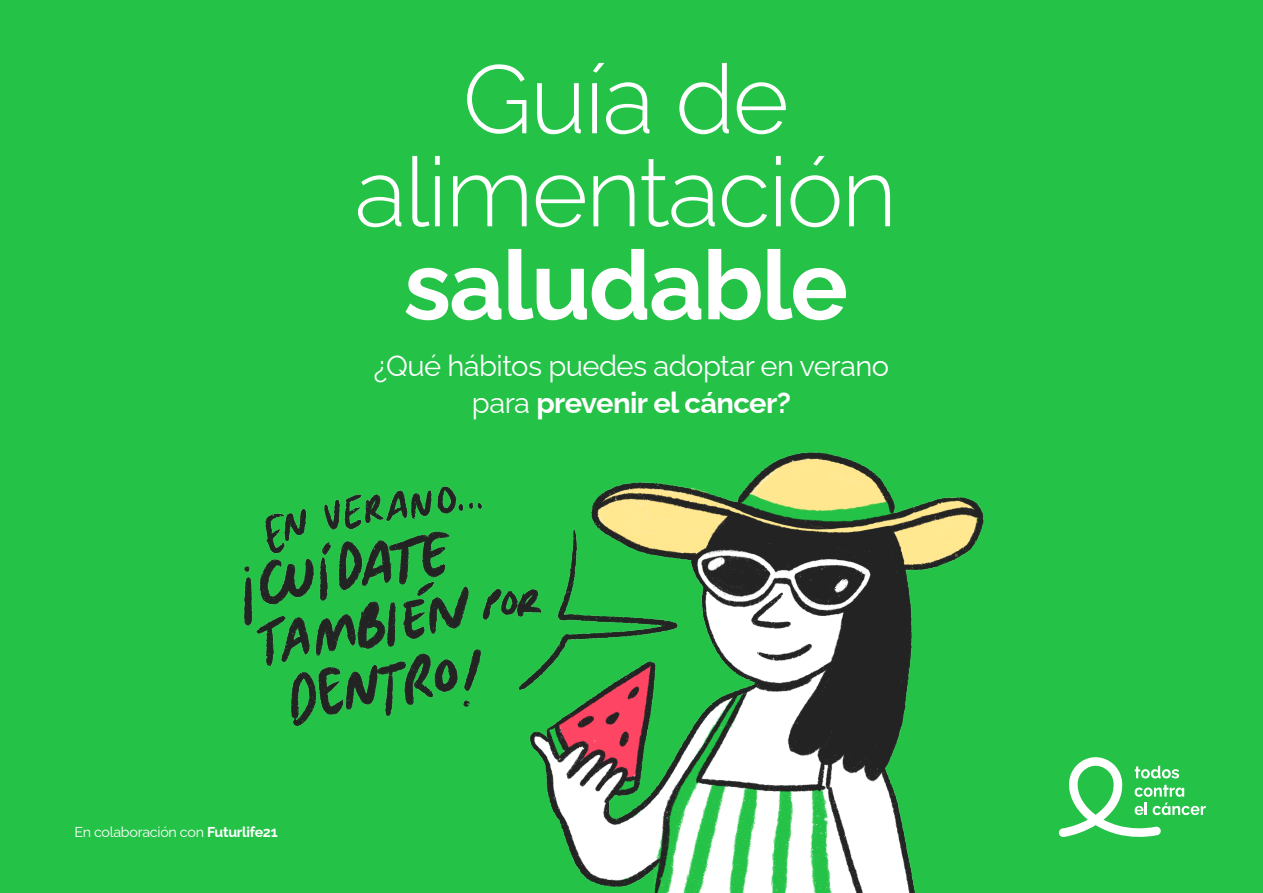
<style>
.page{position:relative;width:1263px;height:893px;background:#24c247}
.page>*{position:absolute;margin:0;border:0;box-sizing:border-box;transform-origin:0 0}
.t1{font:300 96.3px/93px "Raleway";letter-spacing:-.02em;color:#fff;text-align:center}
.t2{font:700 96.3px "Raleway";letter-spacing:-.02em;color:#fff}
.t3{font:29.1px/37px "Raleway";letter-spacing:-.02em;color:#fff;text-align:center}
.t4{font:14.25px "Raleway";letter-spacing:-.02em;color:#fff}
.s1{font-weight:700}
</style>
<div class="page">
<img style="left:243px;top:452px;width:741px;height:441px">
<svg style="left:1058px;top:757px;width:148px;height:80px"></svg>
<h1 class="t1" style="left:355px;top:42px;width:544px">Guía de alimentación</h1>
<h1 class="t2" style="left:404px;top:208px;width:446px">saludable</h1>
<p class="t3" style="left:374px;top:344px;width:517px">¿Qué hábitos puedes adoptar en verano para <span class="s1">prevenir el cáncer?</span></p>
<p class="t4" style="left:74px;top:821px;width:205px">En colaboración con <span class="s1">Futurlife21</span></p>
</div>
